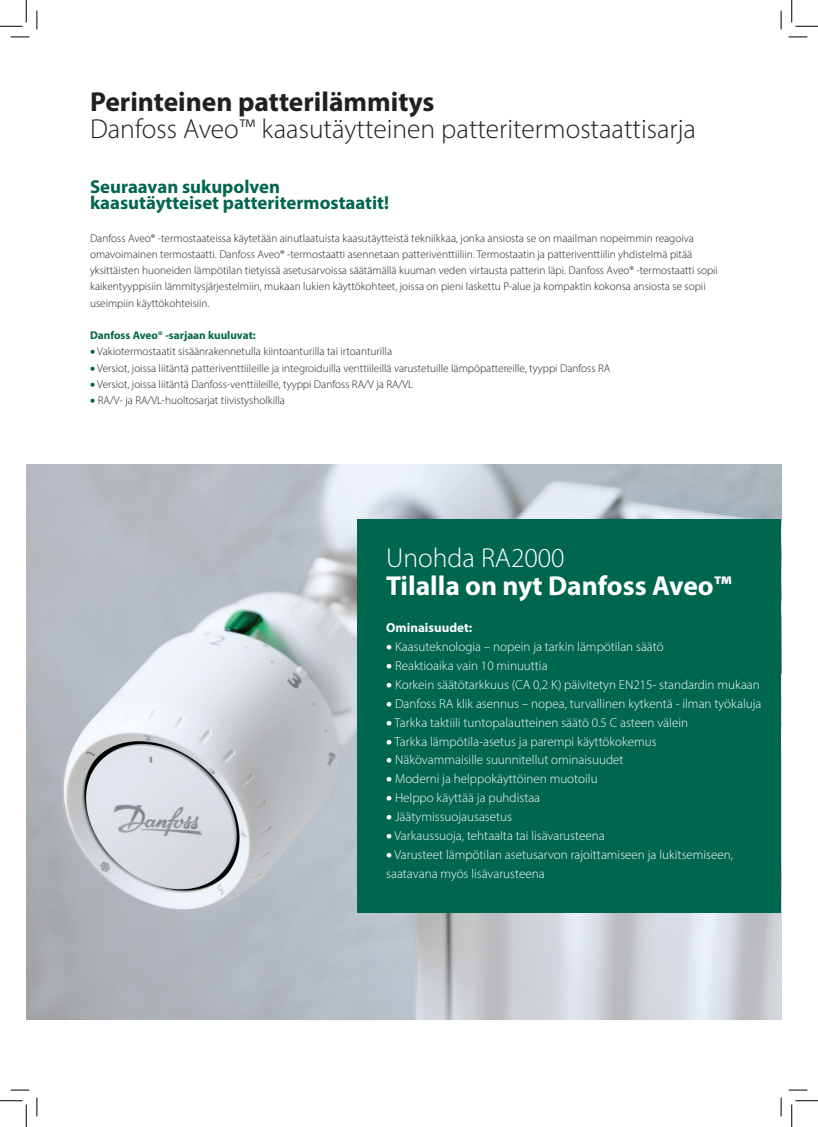
<style>
.page{position:relative;width:818px;height:1127px;background:#fff}
.page>*{position:absolute;margin:0;border:0;box-sizing:border-box;transform-origin:0 0}
.t1{font:300 27.5px "Myriad Pro";color:#231f20}
.t2{font:700 27.5px "Myriad Pro";color:#231f20}
.t3{font:700 27.5px "Myriad Pro";color:#fff}
.t4{font:300 27.5px "Myriad Pro";color:#fff}
.t5{font:700 18.75px "Myriad Pro";color:#00664d}
.t6{font:300 13px/18.9px "Myriad Pro";color:#fff}
.t7{font:700 13px "Myriad Pro";color:#fff}
.t8{font:300 11.25px/16.2px "Myriad Pro";color:#231f20}
.t9{font:700 11.25px "Myriad Pro";color:#00664d}
.s1{color:#00664d}
</style>
<div class="page">
<img style="left:26px;top:464px;width:755px;height:554px">
<div style="left:358px;top:519px;width:423px;height:393px;background:#00664d"></div>
<svg style="left:11px;top:36px;width:18px;height:2px"></svg>
<svg style="left:788px;top:36px;width:19px;height:2px"></svg>
<svg style="left:11px;top:1089px;width:18px;height:1px"></svg>
<svg style="left:788px;top:1089px;width:19px;height:1px"></svg>
<svg style="left:36px;top:11px;width:2px;height:18px"></svg>
<svg style="left:36px;top:1097px;width:2px;height:18px"></svg>
<svg style="left:780px;top:11px;width:2px;height:18px"></svg>
<svg style="left:780px;top:1097px;width:2px;height:18px"></svg>
<svg style="left:0;top:0;width:27px;height:27px"></svg>
<svg style="left:0;top:1100px;width:27px;height:26px"></svg>
<svg style="left:791px;top:0;width:27px;height:27px"></svg>
<svg style="left:791px;top:1100px;width:27px;height:26px"></svg>
<p class="t2" style="left:90px;top:83px;width:346px">Perinteinen patterilämmitys</p>
<p class="t1" style="left:90px;top:112px;width:607px">Danfoss Aveo™ kaasutäytteinen patteritermostaattisarja</p>
<p class="t5" style="left:90px;top:174px;width:192px">Seuraavan sukupolven</p>
<p class="t5" style="left:90px;top:190px;width:301px">kaasutäytteiset patteritermostaatit!</p>
<p class="t8" style="left:90px;top:230px;width:629px">Danfoss Aveo® -termostaateissa käytetään ainutlaatuista kaasutäytteistä tekniikkaa, jonka ansiosta se on maailman nopeimmin reagoiva omavoimainen termostaatti. Danfoss Aveo® -termostaatti asennetaan patteriventtiiliin. Termostaatin ja patteriventtiilin yhdistelmä pitää yksittäisten huoneiden lämpötilan tietyissä asetusarvoissa säätämällä kuuman veden virtausta patterin läpi. Danfoss Aveo® -termostaatti sopii kaikentyyppisiin lämmitysjärjestelmiin, mukaan lukien käyttökohteet, joissa on pieni laskettu P-alue ja kompaktin kokonsa ansiosta se sopii useimpiin käyttökohteisiin.</p>
<p class="t9" style="left:90px;top:328px;width:167px">Danfoss Aveo® -sarjaan kuuluvat:</p>
<p class="t8" style="left:90px;top:343px;width:304px"><span class="s1">•</span> Vakiotermostaatit sisäänrakennetulla kiintoanturilla tai irtoanturilla</p>
<p class="t8" style="left:90px;top:359px;width:522px"><span class="s1">•</span> Versiot, joissa liitäntä patteriventtiileille ja integroiduilla venttiileillä varustetuille lämpöpattereille, tyyppi Danfoss RA</p>
<p class="t8" style="left:90px;top:376px;width:325px"><span class="s1">•</span> Versiot, joissa liitäntä Danfoss-venttiileille, tyyppi Danfoss RA/V ja RA/VL</p>
<p class="t8" style="left:90px;top:392px;width:196px"><span class="s1">•</span> RA/V- ja RA/VL-huoltosarjat tiivistysholkilla</p>
<p class="t4" style="left:386px;top:541px;width:180px">Unohda RA2000</p>
<p class="t3" style="left:386px;top:567px;width:347px">Tilalla on nyt Danfoss Aveo™</p>
<p class="t7" style="left:386px;top:619px;width:88px">Ominaisuudet:</p>
<p class="t6" style="left:386px;top:637px;width:279px">• Kaasuteknologia – nopein ja tarkin lämpötilan säätö</p>
<p class="t6" style="left:386px;top:656px;width:163px">• Reaktioaika vain 10 minuuttia</p>
<p class="t6" style="left:386px;top:675px;width:375px">• Korkein säätötarkkuus (CA 0,2 K) päivitetyn EN215- standardin mukaan</p>
<p class="t6" style="left:386px;top:693px;width:377px">• Danfoss RA klik asennus – nopea, turvallinen kytkentä - ilman työkaluja</p>
<p class="t6" style="left:386px;top:712px;width:303px">• Tarkka taktiili tuntopalautteinen säätö 0.5 C asteen välein</p>
<p class="t6" style="left:386px;top:731px;width:272px">• Tarkka lämpötila-asetus ja parempi käyttökokemus</p>
<p class="t6" style="left:386px;top:750px;width:239px">• Näkövammaisille suunnitellut ominaisuudet</p>
<p class="t6" style="left:386px;top:769px;width:213px">• Moderni ja helppokäyttöinen muotoilu</p>
<p class="t6" style="left:386px;top:788px;width:156px">• Helppo käyttää ja puhdistaa</p>
<p class="t6" style="left:386px;top:807px;width:127px">• Jäätymissuojausasetus</p>
<p class="t6" style="left:386px;top:825px;width:220px">• Varkaussuoja, tehtaalta tai lisävarusteena</p>
<p class="t6" style="left:386px;top:844px;width:348px">• Varusteet lämpötilan asetusarvon rajoittamiseen ja lukitsemiseen, saatavana myös lisävarusteena</p>
</div>
